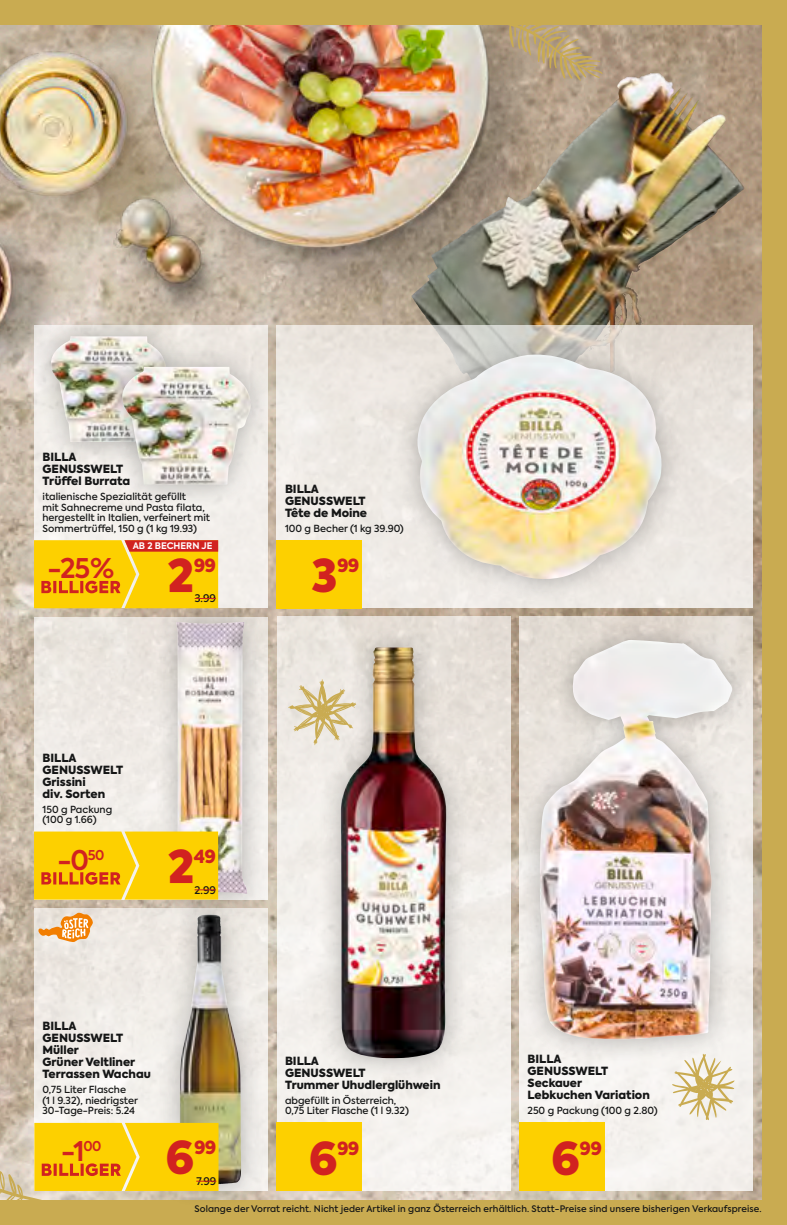
<style>
.page{position:relative;width:787px;height:1225px;background:#c9ab51}
.page>*{position:absolute;margin:0;border:0;box-sizing:border-box;transform-origin:0 0}
.Aktionspreis_BILLA{font:900 45px "Axiforma";color:#d12220}
.Verbilligung_BILLA{font:600 27px "Axiforma";color:#d12220}
.Aktionspreis_BILLA-2{font:900 18px "Axiforma";letter-spacing:-.04em;color:#d12220}
.Produktbezeichnung{font:900 11.25px/12px "Axiforma";color:#151616}
.Kurant_BILLA{font:500 10.5px "Axiforma";color:#151616}
.Artikeltexte{font:500 9.75px/10.5px "Axiforma";color:#151616}
.t1{font:500 9px "Axiforma";letter-spacing:.01em;color:#151616}
.t2{font:700 9px "Axiforma";color:#fff}
</style>
<div class="page">
<img style="left:0;top:26px;width:761px;height:1173px">
<img style="left:0;top:302px;width:53px;height:142px">
<img style="left:595px;top:72px;width:63px;height:148px">
<div style="left:276px;top:617px;width:234px;height:574px;background:linear-gradient(to bottom,#e8e2db,#f8f7f4)"></div>
<div style="left:519px;top:617px;width:234px;height:574px;background:#f6f3ef"></div>
<div style="left:34px;top:908px;width:234px;height:283px;background:#f1ede8"></div>
<div style="left:34px;top:617px;width:234px;height:282px;background:#efeae5"></div>
<div style="left:34px;top:325px;width:234px;height:283px;background:#f3efeb"></div>
<div style="left:276px;top:325px;width:477px;height:283px;background:linear-gradient(to bottom,#e8e2dc,#f1ede9)"></div>
<img style="left:53px;top:302px;width:223px;height:45px">
<svg style="left:288px;top:679px;width:29px;height:66px;background:#e5dbc4"></svg>
<svg style="left:672px;top:1063px;width:62px;height:57px"></svg>
<img style="left:0;top:25px;width:257px;height:277px">
<img style="left:118px;top:26px;width:477px;height:301px">
<svg style="left:499px;top:25px;width:104px;height:56px"></svg>
<div style="left:156px;top:891px;width:109px;height:317px;background:#151616;opacity:.3"></div>
<img style="left:180px;top:917px;width:61px;height:267px">
<div style="left:151px;top:599px;width:118px;height:318px;background:#151616;opacity:.3"></div>
<img style="left:173px;top:622px;width:74px;height:272px">
<div style="left:394px;top:331px;width:290px;height:271px;background:#151616;opacity:.3"></div>
<img style="left:416px;top:354px;width:247px;height:226px">
<div style="left:28px;top:313px;width:161px;height:153px;background:#151616;opacity:.3"></div>
<img style="left:50px;top:336px;width:116px;height:106px">
<div style="left:99px;top:343px;width:175px;height:165px;background:#151616;opacity:.3"></div>
<img style="left:122px;top:367px;width:129px;height:117px">
<div style="left:276px;top:540px;width:85px;height:68px;background:#fdd000"></div>
<div style="left:519px;top:1123px;width:85px;height:68px;background:#fdd000"></div>
<svg style="left:34px;top:540px;width:184px;height:68px;background:#f7ba08"></svg>
<svg style="left:38px;top:912px;width:55px;height:30px"></svg>
<div style="left:317px;top:623px;width:153px;height:459px;background:#151616;opacity:.3"></div>
<img style="left:341px;top:647px;width:105px;height:411px">
<div style="left:276px;top:1123px;width:85px;height:68px;background:#fdd000"></div>
<svg style="left:0;top:1123px;width:218px;height:84px;background:#edc635"></svg>
<div style="left:516px;top:616px;width:238px;height:447px;background:#151616;opacity:.3"></div>
<img style="left:539px;top:640px;width:193px;height:399px">
<svg style="left:34px;top:831px;width:184px;height:68px;background:#fac807"></svg>
<p class="Produktbezeichnung" style="left:43px;top:451px;width:35px">BILLA</p>
<p class="Produktbezeichnung" style="left:43px;top:463px;width:82px">GENUSSWELT</p>
<p class="Produktbezeichnung" style="left:43px;top:475px;width:89px">Trüffel Burrata</p>
<p class="Artikeltexte" style="left:43px;top:491px;width:145px">italienische Spezialität gefüllt</p>
<p class="Artikeltexte" style="left:43px;top:502px;width:164px">mit Sahnecreme und Pasta filata,</p>
<p class="Artikeltexte" style="left:43px;top:512px;width:169px">hergestellt in Italien, verfeinert mit<br>Sommertrüffel, 150 g (1 kg 19.93)</p>
<p class="Aktionspreis_BILLA" style="left:167px;top:543px;width:28px">2</p>
<p class="Aktionspreis_BILLA-2" style="left:194px;top:552px;width:24px">99</p>
<p class="Kurant_BILLA" style="left:195px;top:591px;width:23px">3.99</p>
<p class="t2" style="left:133px;top:540px;width:81px">AB 2 BECHERN JE</p>
<p class="Verbilligung_BILLA" style="left:47px;top:550px;width:69px">-25 %</p>
<p class="Produktbezeichnung" style="left:43px;top:751px;width:35px">BILLA</p>
<p class="Produktbezeichnung" style="left:43px;top:763px;width:82px">GENUSSWELT</p>
<p class="Produktbezeichnung" style="left:43px;top:775px;width:64px">Grissini div. Sorten</p>
<p class="Artikeltexte" style="left:43px;top:804px;width:71px">150 g Packung (100 g 1.66)</p>
<p class="Verbilligung_BILLA" style="left:57px;top:841px;width:49px">-0<sup>50</sup></p>
<p class="Aktionspreis_BILLA" style="left:168px;top:834px;width:28px">2</p>
<p class="Aktionspreis_BILLA-2" style="left:194px;top:843px;width:24px">49</p>
<p class="Kurant_BILLA" style="left:195px;top:883px;width:23px">2.99</p>
<p class="Produktbezeichnung" style="left:43px;top:1020px;width:35px">BILLA</p>
<p class="Produktbezeichnung" style="left:43px;top:1032px;width:82px">GENUSSWELT</p>
<p class="Produktbezeichnung" style="left:43px;top:1044px;width:110px">Müller<br>Grüner Veltliner<br>Terrassen Wachau</p>
<p class="Artikeltexte" style="left:43px;top:1084px;width:97px">0,75 Liter Flasche<br>(1 l 9.32), niedrigster</p>
<p class="Artikeltexte" style="left:43px;top:1105px;width:94px">30-Tage-Preis: 5.24</p>
<p class="Verbilligung_BILLA" style="left:61px;top:1133px;width:42px">-1<sup>00</sup></p>
<p class="Aktionspreis_BILLA" style="left:166px;top:1126px;width:31px">6</p>
<p class="Aktionspreis_BILLA-2" style="left:194px;top:1135px;width:24px">99</p>
<p class="Kurant_BILLA" style="left:196px;top:1174px;width:22px">7.99</p>
<p class="Produktbezeichnung" style="left:285px;top:483px;width:35px">BILLA</p>
<p class="Produktbezeichnung" style="left:285px;top:495px;width:82px">GENUSSWELT</p>
<p class="Produktbezeichnung" style="left:285px;top:507px;width:84px">Tête de Moine</p>
<p class="Artikeltexte" style="left:285px;top:523px;width:120px">100 g Becher (1 kg 39.90)</p>
<p class="Aktionspreis_BILLA" style="left:312px;top:543px;width:27px">3</p>
<p class="Aktionspreis_BILLA-2" style="left:337px;top:553px;width:24px">99</p>
<p class="Produktbezeichnung" style="left:285px;top:1055px;width:35px">BILLA</p>
<p class="Produktbezeichnung" style="left:285px;top:1067px;width:82px">GENUSSWELT</p>
<p class="Produktbezeichnung" style="left:285px;top:1079px;width:157px">Trummer Uhudlerglühwein</p>
<p class="Artikeltexte" style="left:285px;top:1095px;width:113px">abgefüllt in Österreich,</p>
<p class="Artikeltexte" style="left:285px;top:1105px;width:125px">0,75 Liter Flasche (1 l 9.32)</p>
<p class="Aktionspreis_BILLA" style="left:309px;top:1126px;width:31px">6</p>
<p class="Aktionspreis_BILLA-2" style="left:337px;top:1135px;width:24px">99</p>
<p class="Produktbezeichnung" style="left:527px;top:1053px;width:35px">BILLA</p>
<p class="Produktbezeichnung" style="left:527px;top:1065px;width:82px">GENUSSWELT</p>
<p class="Produktbezeichnung" style="left:527px;top:1077px;width:124px">Seckauer<br>Lebkuchen Variation</p>
<p class="Artikeltexte" style="left:527px;top:1105px;width:132px">250 g Packung (100 g 2.80)</p>
<p class="Aktionspreis_BILLA" style="left:551px;top:1126px;width:31px">6</p>
<p class="Aktionspreis_BILLA-2" style="left:579px;top:1135px;width:24px">99</p>
<p class="t1" style="left:194px;top:1203px;width:568px">Solange der Vorrat reicht. Nicht jeder Artikel in ganz Österreich erhältlich. Statt-Preise sind unsere bisherigen Verkaufspreise.</p>
</div>
